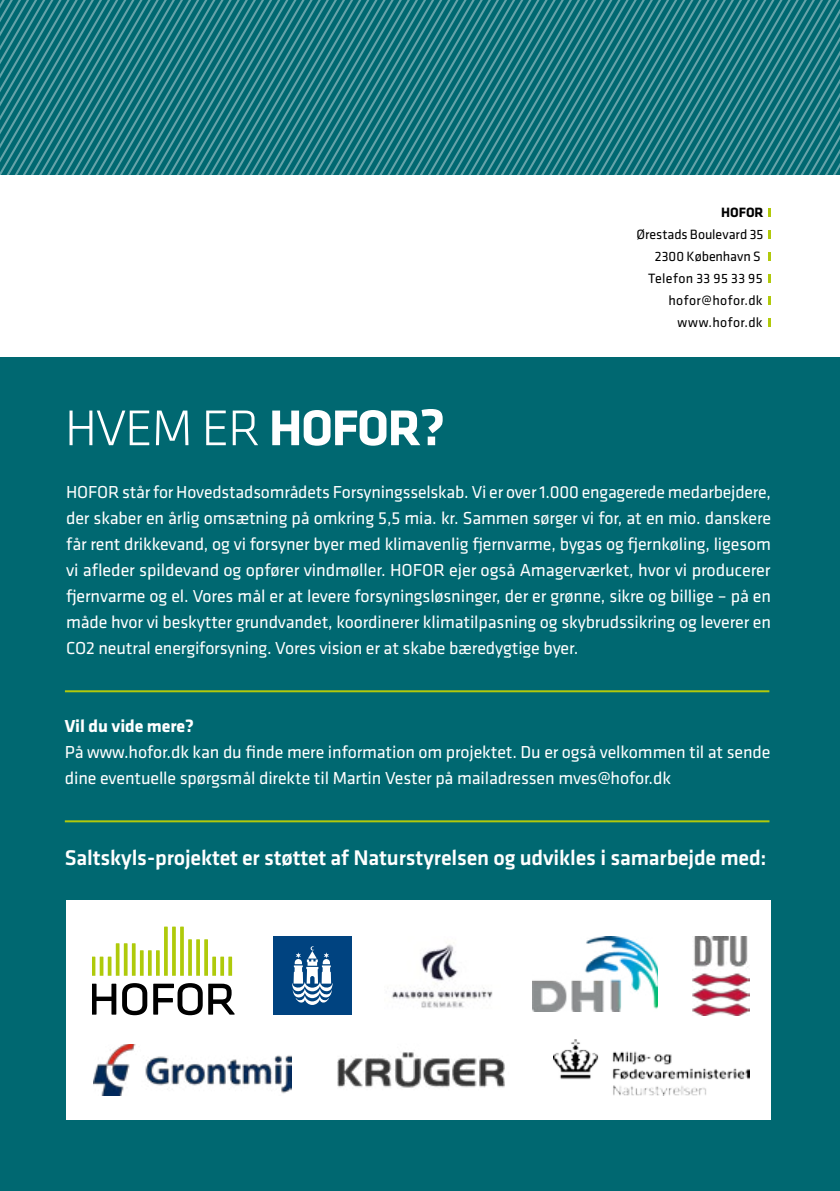
<style>
.page{position:relative;width:840px;height:1191px;background:#fff}
.page>*{position:absolute;margin:0;border:0;box-sizing:border-box;transform-origin:0 0}
.t1{font:300 52px "Klavika";letter-spacing:-.025em;color:#fff}
.t2{font:500 22px "Klavika";letter-spacing:-.01em;color:#fff}
.t3{font:18px/26px "Klavika";letter-spacing:-.01em;color:#fff;text-align:justify}
.t4{font:700 18px "Klavika";letter-spacing:-.01em;color:#fff}
.t5{font:14px/22px "Klavika";letter-spacing:.01em;color:#000;text-align:right}
.t6{font:700 14px "Klavika";letter-spacing:-.005em;color:#000}
.s1{font-weight:700}
</style>
<div class="page">
<div style="left:0;top:0;width:839px;height:1191px;background:#006871"></div>
<div style="left:66px;top:900px;width:704px;height:220px;background:#fff"></div>
<svg style="left:1px;top:0;width:8px;height:175px"></svg>
<svg style="left:9px;top:0;width:8px;height:175px"></svg>
<svg style="left:17px;top:0;width:8px;height:175px"></svg>
<svg style="left:25px;top:0;width:8px;height:175px"></svg>
<svg style="left:33px;top:0;width:8px;height:175px"></svg>
<svg style="left:41px;top:0;width:8px;height:175px"></svg>
<svg style="left:49px;top:0;width:8px;height:175px"></svg>
<svg style="left:57px;top:0;width:9px;height:175px"></svg>
<svg style="left:66px;top:0;width:8px;height:175px"></svg>
<svg style="left:74px;top:0;width:8px;height:175px"></svg>
<svg style="left:82px;top:0;width:8px;height:175px"></svg>
<svg style="left:90px;top:0;width:8px;height:175px"></svg>
<svg style="left:98px;top:0;width:8px;height:175px"></svg>
<svg style="left:106px;top:0;width:8px;height:175px"></svg>
<svg style="left:114px;top:0;width:8px;height:175px"></svg>
<svg style="left:122px;top:0;width:8px;height:175px"></svg>
<svg style="left:130px;top:0;width:8px;height:175px"></svg>
<svg style="left:138px;top:0;width:8px;height:175px"></svg>
<svg style="left:146px;top:0;width:9px;height:175px"></svg>
<svg style="left:155px;top:0;width:8px;height:175px"></svg>
<svg style="left:163px;top:0;width:8px;height:175px"></svg>
<svg style="left:171px;top:0;width:8px;height:175px"></svg>
<svg style="left:179px;top:0;width:8px;height:175px"></svg>
<svg style="left:187px;top:0;width:8px;height:175px"></svg>
<svg style="left:195px;top:0;width:8px;height:175px"></svg>
<svg style="left:203px;top:0;width:8px;height:175px"></svg>
<svg style="left:211px;top:0;width:8px;height:175px"></svg>
<svg style="left:219px;top:0;width:8px;height:175px"></svg>
<svg style="left:227px;top:0;width:8px;height:175px"></svg>
<svg style="left:235px;top:0;width:9px;height:175px"></svg>
<svg style="left:244px;top:0;width:8px;height:175px"></svg>
<svg style="left:252px;top:0;width:8px;height:175px"></svg>
<svg style="left:260px;top:0;width:8px;height:175px"></svg>
<svg style="left:268px;top:0;width:8px;height:175px"></svg>
<svg style="left:276px;top:0;width:8px;height:175px"></svg>
<svg style="left:284px;top:0;width:8px;height:175px"></svg>
<svg style="left:292px;top:0;width:8px;height:175px"></svg>
<svg style="left:300px;top:0;width:8px;height:175px"></svg>
<svg style="left:308px;top:0;width:8px;height:175px"></svg>
<svg style="left:316px;top:0;width:9px;height:175px"></svg>
<svg style="left:325px;top:0;width:8px;height:175px"></svg>
<svg style="left:333px;top:0;width:8px;height:175px"></svg>
<svg style="left:341px;top:0;width:8px;height:175px"></svg>
<svg style="left:349px;top:0;width:8px;height:175px"></svg>
<svg style="left:357px;top:0;width:8px;height:175px"></svg>
<svg style="left:365px;top:0;width:8px;height:175px"></svg>
<svg style="left:373px;top:0;width:8px;height:175px"></svg>
<svg style="left:381px;top:0;width:8px;height:175px"></svg>
<svg style="left:389px;top:0;width:8px;height:175px"></svg>
<svg style="left:397px;top:0;width:8px;height:175px"></svg>
<svg style="left:405px;top:0;width:9px;height:175px"></svg>
<svg style="left:414px;top:0;width:8px;height:175px"></svg>
<svg style="left:422px;top:0;width:8px;height:175px"></svg>
<svg style="left:430px;top:0;width:8px;height:175px"></svg>
<svg style="left:438px;top:0;width:8px;height:175px"></svg>
<svg style="left:446px;top:0;width:8px;height:175px"></svg>
<svg style="left:454px;top:0;width:8px;height:175px"></svg>
<svg style="left:462px;top:0;width:8px;height:175px"></svg>
<svg style="left:470px;top:0;width:8px;height:175px"></svg>
<svg style="left:478px;top:0;width:8px;height:175px"></svg>
<svg style="left:486px;top:0;width:8px;height:175px"></svg>
<svg style="left:494px;top:0;width:9px;height:175px"></svg>
<svg style="left:503px;top:0;width:8px;height:175px"></svg>
<svg style="left:511px;top:0;width:8px;height:175px"></svg>
<svg style="left:519px;top:0;width:8px;height:175px"></svg>
<svg style="left:527px;top:0;width:8px;height:175px"></svg>
<svg style="left:535px;top:0;width:8px;height:175px"></svg>
<svg style="left:543px;top:0;width:8px;height:175px"></svg>
<svg style="left:551px;top:0;width:8px;height:175px"></svg>
<svg style="left:559px;top:0;width:8px;height:175px"></svg>
<svg style="left:567px;top:0;width:8px;height:175px"></svg>
<svg style="left:575px;top:0;width:8px;height:175px"></svg>
<svg style="left:583px;top:0;width:9px;height:175px"></svg>
<svg style="left:592px;top:0;width:8px;height:175px"></svg>
<svg style="left:600px;top:0;width:8px;height:175px"></svg>
<svg style="left:608px;top:0;width:8px;height:175px"></svg>
<svg style="left:616px;top:0;width:223px;height:175px"></svg>
<div style="left:0;top:175px;width:839px;height:181px;background:#fff"></div>
<svg style="left:768px;top:208px;width:2px;height:9px"></svg>
<svg style="left:768px;top:230px;width:2px;height:9px"></svg>
<svg style="left:768px;top:252px;width:2px;height:9px"></svg>
<svg style="left:768px;top:274px;width:2px;height:9px"></svg>
<svg style="left:768px;top:296px;width:2px;height:9px"></svg>
<svg style="left:768px;top:318px;width:2px;height:9px"></svg>
<hr style="left:65px;top:690px;width:704px;height:2px;background:#b1c90b">
<hr style="left:65px;top:820px;width:704px;height:2px;background:#b1c90b">
<img style="left:532px;top:936px;width:124px;height:76px">
<img style="left:391px;top:942px;width:102px;height:66px">
<img style="left:337px;top:1052px;width:168px;height:36px">
<img style="left:553px;top:1040px;width:196px;height:55px">
<img style="left:692px;top:936px;width:57px;height:79px">
<img style="left:94px;top:1044px;width:197px;height:51px">
<div style="left:273px;top:936px;width:78px;height:78px;background:#004380"></div>
<svg style="left:292px;top:946px;width:40px;height:59px"></svg>
<svg style="left:92px;top:926px;width:140px;height:49px"></svg>
<svg style="left:122px;top:983px;width:25px;height:32px"></svg>
<svg style="left:153px;top:983px;width:49px;height:32px"></svg>
<svg style="left:208px;top:983px;width:26px;height:31px"></svg>
<svg style="left:92px;top:983px;width:24px;height:31px"></svg>
<p class="t6" style="left:720px;top:202px;width:44px">HOFOR</p>
<p class="t5" style="left:636px;top:223px;width:128px">Ørestads Boulevard 35<br>2300 København S<br>Telefon 33 95 33 95 hofor@hofor.dk www.hofor.dk</p>
<h1 class="t1" style="left:65px;top:396px;width:381px">HVEM ER <span class="s1">HOFOR?</span></h1>
<p class="t3" style="left:66px;top:478px;width:706px">HOFOR står for Hovedstadsområdets Forsyningsselskab. Vi er over 1.000 engagerede medarbejdere, der skaber en årlig omsætning på omkring 5,5 mia. kr. Sammen sørger vi for, at en mio. danskere får rent drikkevand, og vi forsyner byer med klimavenlig fjernvarme, bygas og fjernkøling, ligesom vi afleder spildevand og opfører vindmøller. HOFOR ejer også Amagerværket, hvor vi producerer fjernvarme og el. Vores mål er at levere forsyningsløsninger, der er grønne, sikre og billige – på en måde hvor vi beskytter grundvandet, koordinerer klimatilpasning og skybrudssikring og leverer en CO2 neutral energiforsyning. Vores vision er at skabe bæredygtige byer.</p>
<p class="t4" style="left:65px;top:713px;width:130px">Vil du vide mere?</p>
<p class="t3" style="left:65px;top:738px;width:706px">På www.hofor.dk kan du finde mere information om projektet. Du er også velkommen til at sende dine eventuelle spørgsmål direkte til Martin Vester på mailadressen mves@hofor.dk</p>
<p class="t2" style="left:65px;top:842px;width:703px">Saltskyls-projektet er støttet af Naturstyrelsen og udvikles i samarbejde med:</p>
</div>
